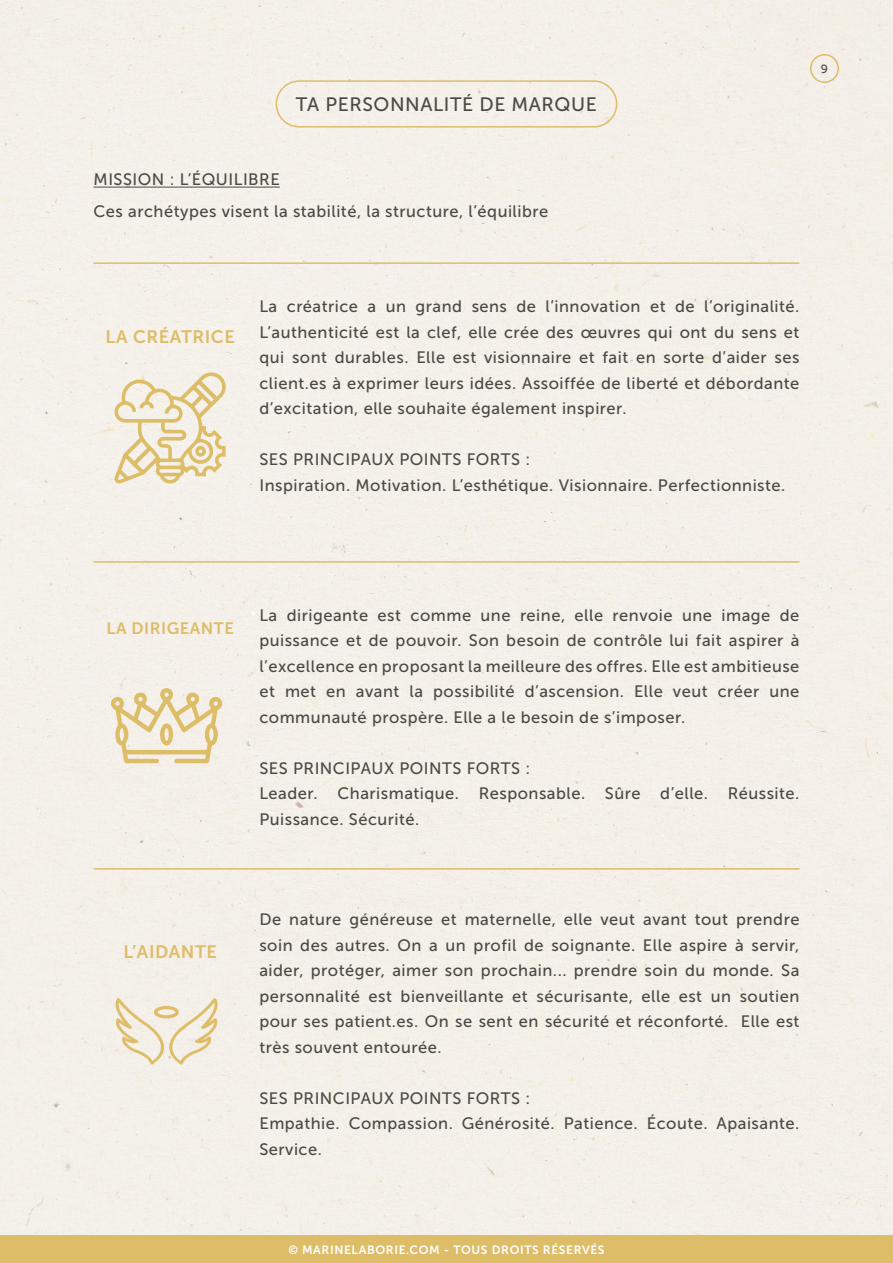
<style>
.page{position:relative;width:893px;height:1263px;background:#fff}
.page>*{position:absolute;margin:0;border:0;box-sizing:border-box;transform-origin:0 0}
.t1{font:19.35px "Museo Sans 500";letter-spacing:.03em;color:#4a4944}
.t2{font:18px "Museo Sans 700";letter-spacing:.03em;color:#debd69}
.t3{font:16.5px/25.5px "Museo Sans 500";letter-spacing:.03em;color:#4a4944;text-align:justify}
.t4{font:16.5px "Museo Sans 700";letter-spacing:.03em;color:#debd69}
.t5{font:12px "Museo Sans 700";letter-spacing:.05em;color:#fff}
.t6{font:12px "Museo Sans 500";color:#4a4944}
</style>
<div class="page">
<div style="left:0;top:0;width:893px;height:1235px;background:#f4f0e9"></div>
<div style="left:0;top:1235px;width:893px;height:28px;background:#debd69"></div>
<div style="left:276px;top:80px;width:341px;height:48px;border:2px solid #debd69;border-radius:23px"></div>
<hr style="left:94px;top:187px;width:186px;height:1px;background:#4a4944">
<hr style="left:94px;top:868px;width:705px;height:2px;background:#debd69">
<hr style="left:94px;top:561px;width:705px;height:2px;background:#debd69">
<hr style="left:94px;top:262px;width:705px;height:2px;background:#debd69">
<svg style="left:115px;top:998px;width:103px;height:67px"></svg>
<svg style="left:114px;top:371px;width:114px;height:113px"></svg>
<svg style="left:111px;top:687px;width:111px;height:76px"></svg>
<div style="left:810px;top:54px;width:29px;height:29px;border:2px solid #debd69;border-radius:14px"></div>
<p class="t1" style="left:296px;top:94px;width:303px">TA PERSONNALITÉ DE MARQUE</p>
<p class="t3" style="left:94px;top:167px;width:188px">MISSION : L’ÉQUILIBRE</p>
<p class="t3" style="left:94px;top:199px;width:456px">Ces archétypes visent la stabilité, la structure, l’équilibre</p>
<p class="t6" style="left:821px;top:62px;width:9px">9</p>
<p class="t2" style="left:105px;top:327px;width:131px">LA CRÉATRICE</p>
<p class="t3" style="left:259px;top:294px;width:542px">La créatrice a un grand sens de l’innovation et de l’originalité.<br>L’authenticité est la clef, elle crée des œuvres qui ont du sens et qui sont durables. Elle est visionnaire et fait en sorte d’aider ses client.es à exprimer leurs idées. Assoiffée de liberté et débordante d’excitation, elle souhaite également inspirer.</p>
<p class="t3" style="left:259px;top:447px;width:272px">SES PRINCIPAUX POINTS FORTS :</p>
<p class="t3" style="left:259px;top:472px;width:528px">Inspiration. Motivation. L’esthétique. Visionnaire. Perfectionniste.</p>
<p class="t4" style="left:106px;top:619px;width:129px">LA DIRIGEANTE</p>
<p class="t3" style="left:259px;top:602px;width:542px">La dirigeante est comme une reine, elle renvoie une image de puissance et de pouvoir. Son besoin de contrôle lui fait aspirer à l’excellence en proposant la meilleure des offres. Elle est ambitieuse et met en avant la possibilité d’ascension. Elle veut créer une communauté prospère. Elle a le besoin de s’imposer.</p>
<p class="t3" style="left:259px;top:755px;width:272px">SES PRINCIPAUX POINTS FORTS :</p>
<p class="t3" style="left:259px;top:781px;width:542px">Leader. Charismatique. Responsable. Sûre d’elle. Réussite.<br>Puissance. Sécurité.</p>
<p class="t2" style="left:123px;top:942px;width:95px">L’AIDANTE</p>
<p class="t3" style="left:259px;top:907px;width:542px">De nature généreuse et maternelle, elle veut avant tout prendre soin des autres. On a un profil de soignante. Elle aspire à servir, aider, protéger, aimer son prochain... prendre soin du monde. Sa personnalité est bienveillante et sécurisante, elle est un soutien pour ses patient.es. On se sent en sécurité et réconforté. Elle est très souvent entourée.</p>
<p class="t3" style="left:259px;top:1085px;width:272px">SES PRINCIPAUX POINTS FORTS :</p>
<p class="t3" style="left:259px;top:1111px;width:541px">Empathie. Compassion. Générosité. Patience. Écoute. Apaisante.<br>Service.</p>
<p class="t5" style="left:288px;top:1243px;width:318px">© MARINELABORIE.COM - TOUS DROITS RÉSERVÉS</p>
</div>
